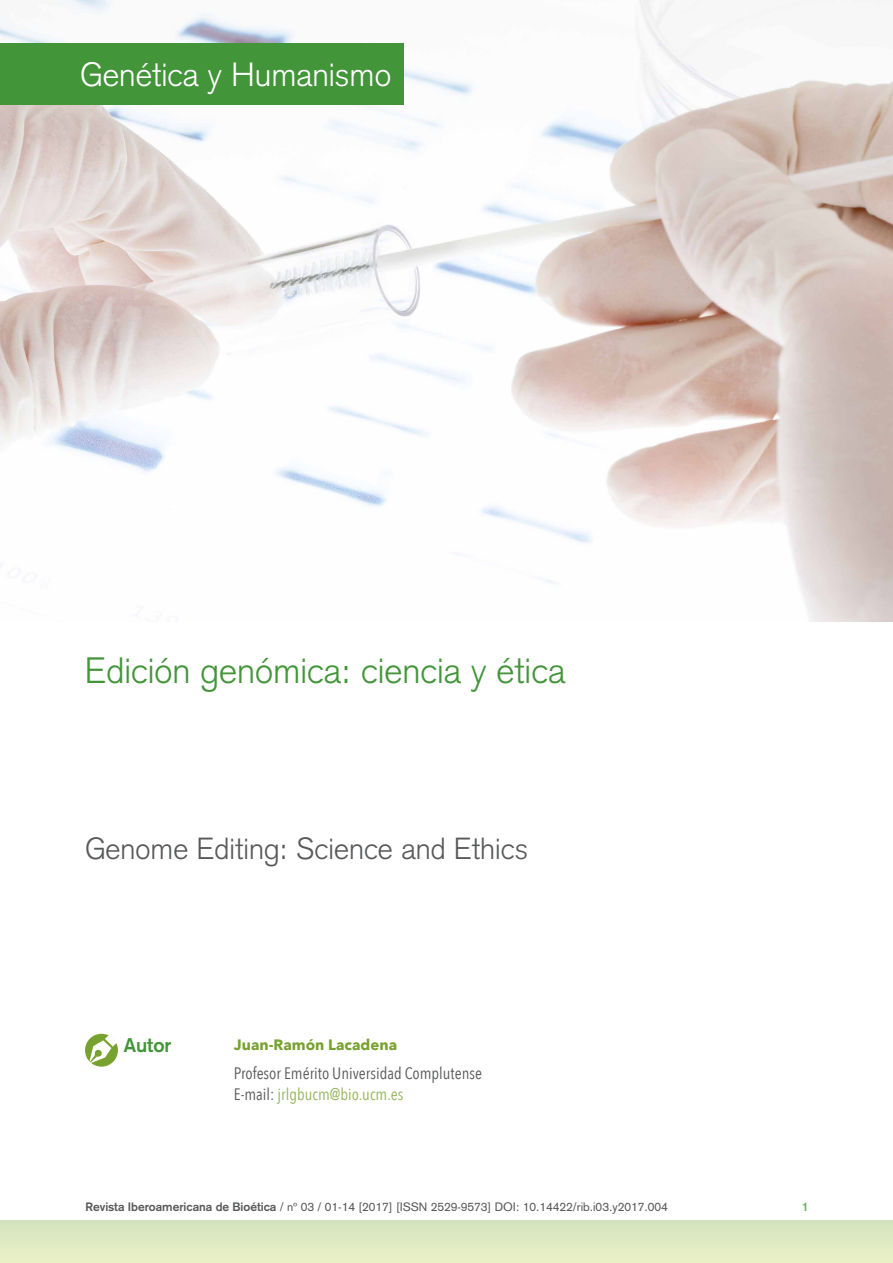
<style>
.page{position:relative;width:893px;height:1263px;background:#fff}
.page>*{position:absolute;margin:0;border:0;box-sizing:border-box;transform-origin:0 0}
.t1{font:300 36px "Akzidenz Grotesk";color:#439539}
.t2{font:300 33px "Akzidenz Grotesk";color:#fff}
.t3{font:300 30px "Akzidenz Grotesk";color:#58595b}
.t4{font:700 19.5px "Akzidenz Grotesk";color:#439539}
.t5{font:16.5px/21px "Avenir Next Condensed";color:#58595b}
.t6{font:700 15px "Avenir Next";color:#78a22f}
.t7{font:12px "Akzidenz Grotesk";color:#58595b}
.t8{font:700 12px "Akzidenz Grotesk";color:#68aa60}
.s1{color:#93b558}
.s2{font-weight:700}
</style>
<div class="page">
<div style="left:0;top:1220px;width:893px;height:43px;background:#e0eac2"></div>
<img style="left:0;top:0;width:893px;height:621px">
<svg style="left:85px;top:1034px;width:33px;height:33px"></svg>
<svg style="left:89px;top:1035px;width:28px;height:28px"></svg>
<div style="left:0;top:43px;width:404px;height:61px;background:#439539"></div>
<h2 class="t2" style="left:80px;top:55px;width:313px">Genética y Humanismo</h2>
<h1 class="t1" style="left:85px;top:650px;width:482px">Edición genómica: ciencia y ética</h1>
<h3 class="t3" style="left:85px;top:831px;width:444px">Genome Editing: Science and Ethics</h3>
<h3 class="t4" style="left:124px;top:1033px;width:49px">Autor</h3>
<p class="t6" style="left:234px;top:1031px;width:165px">Juan-Ramón Lacadena</p>
<h3 class="t5" style="left:234px;top:1062px;width:250px">Profesor Emérito Universidad Complutense<br>E-mail: <span class="s1">jrlgbucm@bio.ucm.es</span></h3>
<p class="t7" style="left:86px;top:1199px;width:584px"><span class="s2">Revista Iberoamericana de Bioética</span> / nº 03 / 01-14 [2017] [ISSN 2529-9573] DOI: 10.14422/rib.i03.y2017.004</p>
<p class="t8" style="left:802px;top:1199px;width:8px">1</p>
</div>
